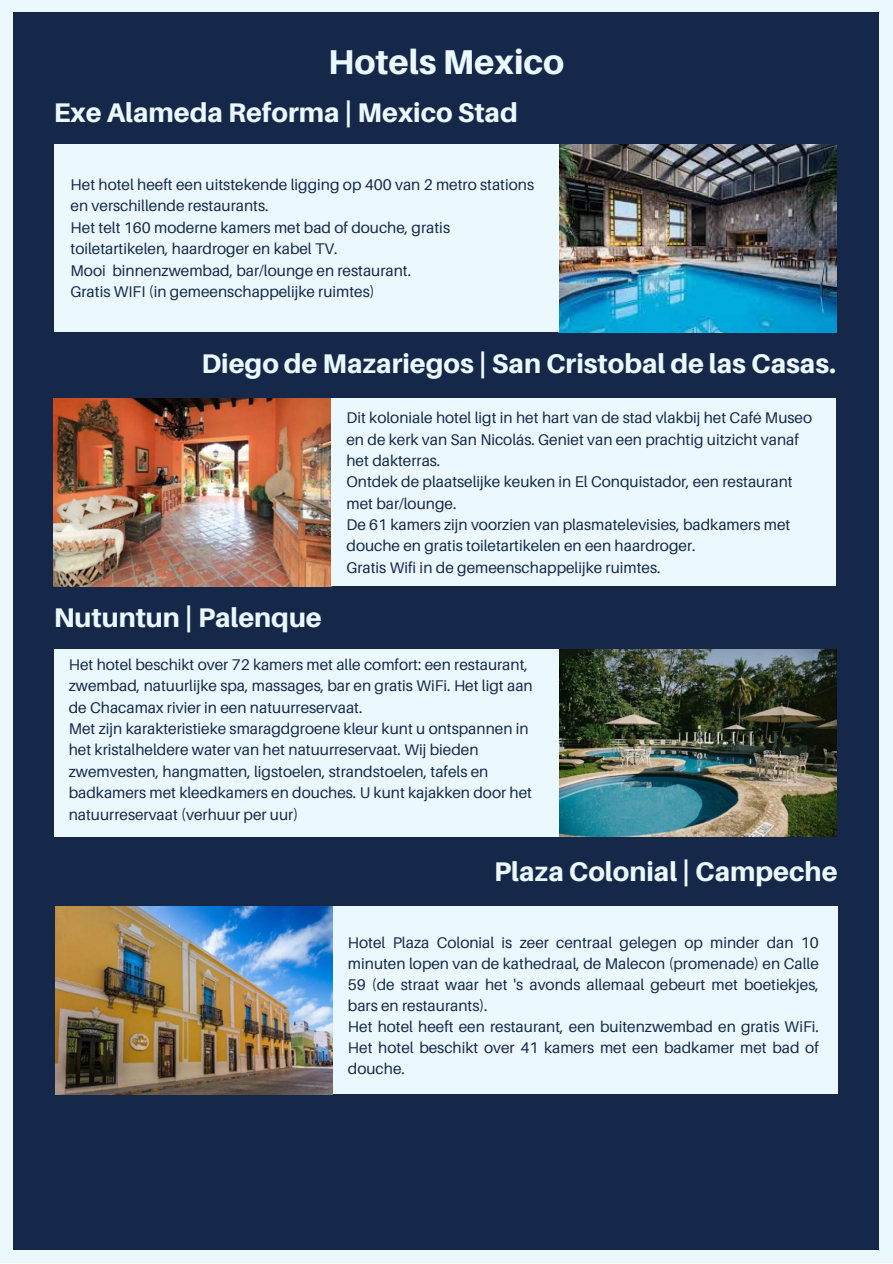
<style>
.page{position:relative;width:893px;height:1264px;background:#fff}
.page>*{position:absolute;margin:0;border:0;box-sizing:border-box;transform-origin:0 0}
.t1{font:800 34.5px "Aileron";color:#ebf8fe}
.t2{font:800 27px "Aileron";color:#ebf8fe}
.t3{font:15.45px/21.3px "Aileron";color:#16284a}
</style>
<div class="page">
<div style="left:0;top:0;width:892px;height:1262px;background:#ebf8fe"></div>
<div style="left:14px;top:12px;width:864px;height:1237px;background:#16284a"></div>
<img style="left:558px;top:144px;width:278px;height:188px">
<div style="left:54px;top:144px;width:504px;height:188px;background:#ebf8fe"></div>
<img style="left:54px;top:398px;width:277px;height:188px">
<div style="left:331px;top:398px;width:505px;height:188px;background:#ebf8fe"></div>
<img style="left:558px;top:649px;width:278px;height:187px">
<div style="left:54px;top:649px;width:504px;height:187px;background:#ebf8fe"></div>
<img style="left:55px;top:906px;width:278px;height:188px">
<div style="left:333px;top:906px;width:504px;height:187px;background:#ebf8fe"></div>
<p class="t1" style="left:328px;top:40px;width:238px">Hotels Mexico</p>
<p class="t2" style="left:54px;top:96px;width:465px">Exe Alameda Reforma | Mexico Stad</p>
<p class="t3" style="left:71px;top:174px;width:465px">Het hotel heeft een uitstekende ligging op 400 van 2 metro stations en verschillende restaurants.</p>
<p class="t3" style="left:71px;top:216px;width:381px">Het telt 160 moderne kamers met bad of douche, gratis toiletartikelen, haardroger en kabel TV.</p>
<p class="t3" style="left:71px;top:259px;width:342px">Mooi binnenzwembad, bar/lounge en restaurant.</p>
<p class="t3" style="left:71px;top:280px;width:306px">Gratis WIFI (in gemeenschappelijke ruimtes)</p>
<p class="t2" style="left:201px;top:347px;width:636px">Diego de Mazariegos | San Cristobal de las Casas.</p>
<p class="t3" style="left:346px;top:407px;width:467px">Dit koloniale hotel ligt in het hart van de stad vlakbij het Café Museo en de kerk van San Nicolás. Geniet van een prachtig uitzicht vanaf het dakterras.</p>
<p class="t3" style="left:346px;top:471px;width:447px">Ontdek de plaatselijke keuken in El Conquistador, een restaurant met bar/lounge.</p>
<p class="t3" style="left:346px;top:513px;width:445px">De 61 kamers zijn voorzien van plasmatelevisies, badkamers met douche en gratis toiletartikelen en een haardroger.</p>
<p class="t3" style="left:346px;top:556px;width:315px">Gratis Wifi in de gemeenschappelijke ruimtes.</p>
<p class="t2" style="left:54px;top:600px;width:269px">Nutuntun | Palenque</p>
<p class="t3" style="left:69px;top:653px;width:465px">Het hotel beschikt over 72 kamers met alle comfort: een restaurant, zwembad, natuurlijke spa, massages, bar en gratis WiFi. Het ligt aan de Chacamax rivier in een natuurreservaat.</p>
<p class="t3" style="left:69px;top:717px;width:464px">Met zijn karakteristieke smaragdgroene kleur kunt u ontspannen in het kristalheldere water van het natuurreservaat. Wij bieden zwemvesten, hangmatten, ligstoelen, strandstoelen, tafels en badkamers met kleedkamers en douches. U kunt kajakken door het natuurreservaat (verhuur per uur)</p>
<p class="t2" style="left:494px;top:854px;width:345px">Plaza Colonial | Campeche</p>
<p class="t3" style="left:348px;top:932px;width:472px;line-height:20.9px;text-align:justify">Hotel Plaza Colonial is zeer centraal gelegen op minder dan 10 minuten lopen van de kathedraal, de Malecon (promenade) en Calle 59 (de straat waar het 's avonds allemaal gebeurt met boetiekjes, bars en restaurants).</p>
<p class="t3" style="left:348px;top:1015px;width:472px;line-height:20.9px;text-align:justify">Het hotel heeft een restaurant, een buitenzwembad en gratis WiFi.<br>Het hotel beschikt over 41 kamers met een badkamer met bad of douche.</p>
</div>
